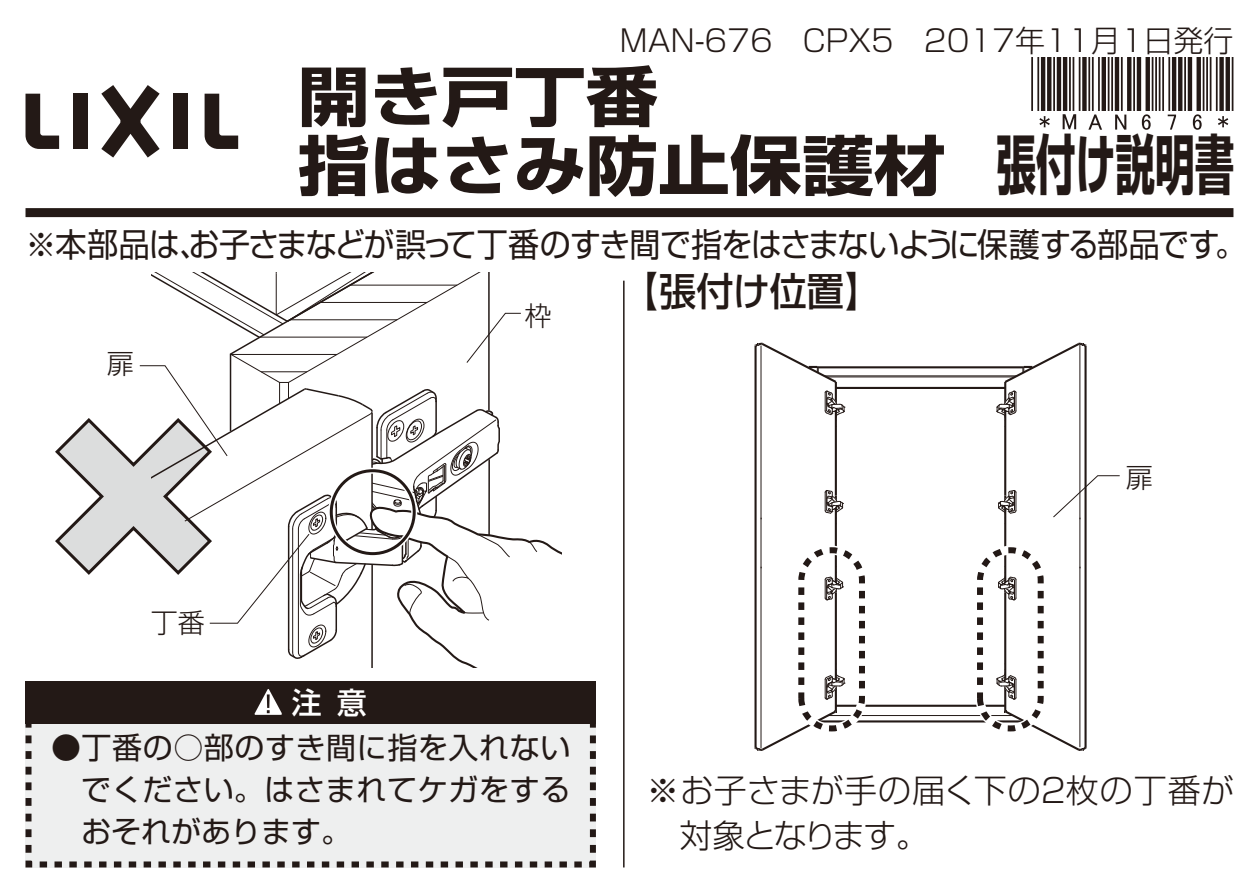
<style>
.page{position:relative;width:1259px;height:893px;background:#fff}
.page>*{position:absolute;margin:0;border:0;box-sizing:border-box;transform-origin:0 0}
.t1{font:64.8px/69px "Shin Go Pro Bold 90 pv RKSJ H";color:#231916;scale:1.11 1}
.t2{font:64.8px "Shin Go Pro Bold 90 pv RKSJ H";color:#231916;scale:.61 1}
.t3{font:39px "Shin Go Pro Medium 90 pv RKSJ H";letter-spacing:-.005em;color:#231916;scale:.95 1}
.t4{font:33px "Shin Go Pro Regular 90 pv RKSJ H";letter-spacing:-.035em;color:#231916;scale:.94 1}
.t5{font:33px/45px "Shin Go Pro Light 90 pv RKSJ H";color:#231916}
.t6{font:30px/42px "Shin Go Pro Regular 90 pv RKSJ H";letter-spacing:.02em;color:#231916;text-align:justify}
.t7{font:30px "Shin Go Pro Light 90 pv RKSJ H";color:#231916}
.t8{font:30px "Shin Go Pro Medium 90 pv RKSJ H";color:#fff}
.t9{font:27px "Shin Go Pro Light 90 pv RKSJ H";color:#231916}
</style>
<div class="page">
<hr style="left:623px;top:281px;width:1px;height:586px;background:#231916">
<svg style="left:55px;top:272px;width:506px;height:395px"></svg>
<div style="left:328px;top:468px;width:89px;height:89px;border:6px solid #fff;border-radius:50%"></div>
<div style="left:330px;top:469px;width:86px;height:86px;border:3px solid #231916;border-radius:50%"></div>
<hr style="left:818px;top:366px;width:205px;height:2px;background:#231916">
<hr style="left:824px;top:375px;width:193px;height:1px;background:#231916">
<hr style="left:826px;top:376px;width:189px;height:1px;background:#231916">
<hr style="left:836px;top:387px;width:169px;height:2px;background:#231916">
<svg style="left:754px;top:709px;width:84px;height:42px"></svg>
<hr style="left:835px;top:679px;width:2px;height:32px;background:#231916">
<hr style="left:754px;top:346px;width:2px;height:402px;background:#231916">
<hr style="left:1084px;top:346px;width:2px;height:402px;background:#231916">
<hr style="left:1079px;top:345px;width:1px;height:402px;background:#231916">
<hr style="left:836px;top:705px;width:169px;height:2px;background:#231916">
<hr style="left:816px;top:720px;width:208px;height:2px;background:#231916">
<hr style="left:828px;top:715px;width:185px;height:1px;background:#231916">
<hr style="left:760px;top:346px;width:1px;height:402px;background:#231916">
<svg style="left:754px;top:342px;width:92px;height:91px"></svg>
<svg style="left:824px;top:489px;width:20px;height:43px"></svg>
<svg style="left:824px;top:558px;width:20px;height:43px"></svg>
<svg style="left:824px;top:657px;width:22px;height:43px"></svg>
<hr style="left:835px;top:592px;width:2px;height:87px;background:#231916">
<hr style="left:835px;top:411px;width:2px;height:84px;background:#231916">
<hr style="left:835px;top:508px;width:2px;height:74px;background:#231916">
<div style="left:797px;top:546px;width:69px;height:187px;border:9px solid #fff;border-radius:30px"></div>
<div style="left:798px;top:547px;width:67px;height:184px;border:6px dashed #231916;border-radius:30px"></div>
<svg style="left:1002px;top:709px;width:85px;height:42px"></svg>
<hr style="left:1004px;top:679px;width:2px;height:32px;background:#231916">
<svg style="left:994px;top:342px;width:93px;height:91px"></svg>
<svg style="left:998px;top:489px;width:19px;height:43px"></svg>
<svg style="left:998px;top:558px;width:19px;height:43px"></svg>
<svg style="left:996px;top:657px;width:21px;height:43px"></svg>
<hr style="left:1004px;top:592px;width:2px;height:87px;background:#231916">
<hr style="left:1004px;top:411px;width:2px;height:84px;background:#231916">
<hr style="left:1004px;top:508px;width:2px;height:74px;background:#231916">
<div style="left:975px;top:546px;width:70px;height:187px;border:9px solid #fff;border-radius:30px"></div>
<div style="left:977px;top:547px;width:66px;height:184px;border:6px dashed #231916;border-radius:30px"></div>
<svg style="left:1053px;top:475px;width:67px;height:45px"></svg>
<svg style="left:26px;top:94px;width:33px;height:55px"></svg>
<svg style="left:205px;top:94px;width:33px;height:55px"></svg>
<div style="left:73px;top:94px;width:15px;height:55px;background:#231916"></div>
<div style="left:173px;top:94px;width:14px;height:55px;background:#231916"></div>
<svg style="left:101px;top:85px;width:59px;height:73px"></svg>
<div style="left:26px;top:681px;width:570px;height:43px;background:#231916"></div>
<svg style="left:254px;top:689px;width:28px;height:26px"></svg>
<div style="left:25px;top:724px;width:571px;height:144px;background:#eeefef"></div>
<div style="left:26px;top:208px;width:1207px;height:9px;background:#231916"></div>
<svg style="left:1031px;top:57px;width:202px;height:73px"></svg>
<p class="t7" style="left:619px;top:29px;width:615px">MAN-676　CPX5　2017年11月1日発行</p>
<h1 class="t1" style="left:298px;top:71px;width:585px">開き戸丁番<br>指はさみ防止保護材</h1>
<h1 class="t2" style="left:996px;top:141px;width:391px">張付け説明書</h1>
<p class="t4" style="left:26px;top:232px;width:1300px">※本部品は、お子さまなどが誤って丁番のすき間で指をはさまないように保護する部品です。</p>
<p class="t9" style="left:107px;top:354px;width:28px">扉</p>
<p class="t9" style="left:151px;top:613px;width:55px">丁番</p>
<p class="t9" style="left:524px;top:306px;width:28px">枠</p>
<p class="t8" style="left:292px;top:691px;width:76px">注意</p>
<p class="t6" style="left:81px;top:730px;width:491px;text-indent:-30px">●丁番の○部のすき間に指を入れないでください。はさまれてケガをするおそれがあります。</p>
<p class="t3" style="left:621px;top:277px;width:275px">【張付け位置】</p>
<p class="t9" style="left:1126px;top:467px;width:28px">扉</p>
<p class="t5" style="left:679px;top:772px;width:556px;text-indent:-33px">※お子さまが手の届く下の2枚の丁番が対象となります。</p>
</div>
